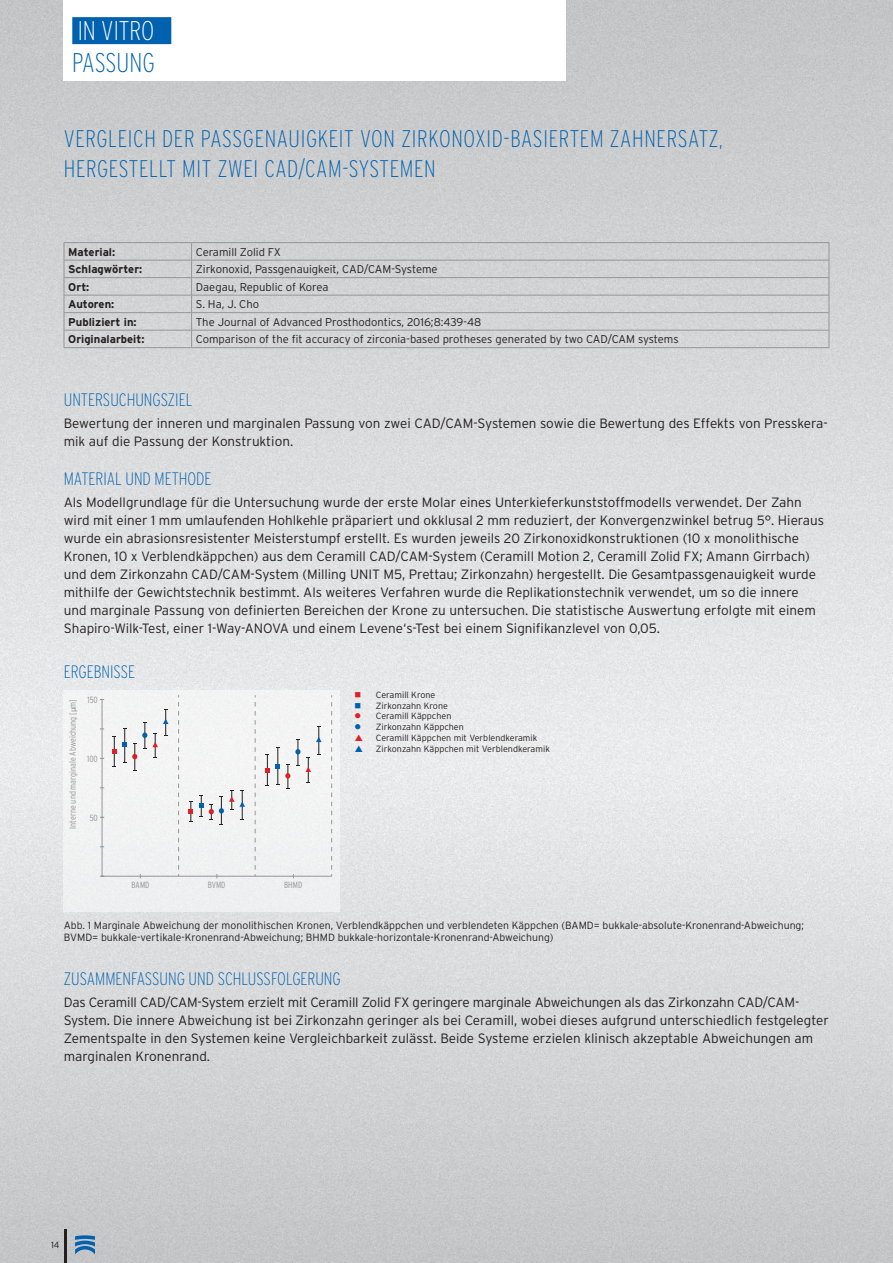
<style>
.page{position:relative;width:893px;height:1263px;background:#fff}
.page>*{position:absolute;margin:0;border:0;box-sizing:border-box;transform-origin:0 0}
.t1{font:200 condensed 27px "Interstate";color:#fff}
.t2{font:200 condensed 27px "Interstate";letter-spacing:-.005em;color:#0061ae}
.t3{font:200 condensed 24px/30px "Interstate";letter-spacing:.03em;color:#0061ae}
.t4{font:200 condensed 18px "Interstate";color:#0061ae}
.t5{font:300 13.5px/18px "Interstate";color:#241f1f}
.t6{font:300 11.25px "Interstate";color:#241f1f}
.t7{font:700 11.25px "Interstate";color:#241f1f}
.t8{font:300 10.5px/12.6px "Interstate";color:#241f1f}
.t9{font:300 9px/10.8px "Interstate";color:#241f1f}
.t10{font:300 condensed 9px "Interstate";color:#969698}
.s1{font-family:"Myriad Pro";font-weight:400;font-stretch:semi-condensed}
.s2{color:#dd2127}
.s3{color:#0061ae}
</style>
<div class="page">
<img style="left:0;top:0;width:893px;height:1263px">
<hr style="left:64px;top:1229px;width:3px;height:34px;background:#241f1f">
<svg style="left:75px;top:1235px;width:20px;height:19px"></svg>
<div style="left:64px;top:0;width:502px;height:81px;background:#fff"></div>
<div style="left:72px;top:17px;width:99px;height:27px;background:#0061ae"></div>
<hr style="left:64px;top:242px;width:128px;height:1px;background:#969698">
<hr style="left:192px;top:242px;width:637px;height:1px;background:#969698">
<hr style="left:64px;top:260px;width:128px;height:1px;background:#969698">
<hr style="left:192px;top:260px;width:637px;height:1px;background:#969698">
<hr style="left:64px;top:277px;width:128px;height:1px;background:#969698">
<hr style="left:192px;top:277px;width:637px;height:1px;background:#969698">
<hr style="left:64px;top:295px;width:128px;height:1px;background:#969698">
<hr style="left:192px;top:295px;width:637px;height:1px;background:#969698">
<hr style="left:64px;top:312px;width:128px;height:1px;background:#969698">
<hr style="left:192px;top:312px;width:637px;height:1px;background:#969698">
<hr style="left:64px;top:330px;width:128px;height:1px;background:#969698">
<svg style="left:64px;top:243px;width:1px;height:104px"></svg>
<hr style="left:192px;top:330px;width:637px;height:1px;background:#969698">
<svg style="left:191px;top:243px;width:1px;height:104px"></svg>
<svg style="left:829px;top:243px;width:1px;height:104px"></svg>
<hr style="left:64px;top:347px;width:128px;height:1px;background:#969698">
<hr style="left:192px;top:347px;width:637px;height:1px;background:#969698">
<div style="left:64px;top:691px;width:276px;height:221px;background:#f0f1f2"></div>
<svg style="left:100px;top:695px;width:232px;height:183px"></svg>
<svg style="left:355px;top:734px;width:8px;height:18px"></svg>
<h1 class="t1" style="left:78px;top:14px;width:78px">IN VITRO</h1>
<h1 class="t2" style="left:72px;top:46px;width:84px">PASSUNG</h1>
<h2 class="t3" style="left:64px;top:123px;width:660px">VERGLEICH DER PASSGENAUIGKEIT VON ZIRKONOXID-BASIERTEM ZAHNERSATZ,<br>HERGESTELLT MIT ZWEI CAD/CAM-SYSTEMEN</h2>
<p class="t7" style="left:68px;top:245px;width:48px">Material:</p>
<p class="t6" style="left:196px;top:245px;width:87px">Ceramill Zolid FX</p>
<p class="t7" style="left:68px;top:263px;width:76px">Schlagwörter:</p>
<p class="t6" style="left:196px;top:263px;width:243px">Zirkonoxid, Passgenauigkeit, CAD/CAM-Systeme</p>
<p class="t7" style="left:68px;top:280px;width:23px">Ort:</p>
<p class="t6" style="left:196px;top:280px;width:134px">Daegau, Republic of Korea</p>
<p class="t7" style="left:68px;top:298px;width:48px">Autoren:</p>
<p class="t6" style="left:196px;top:298px;width:65px">S. Ha, J. Cho</p>
<p class="t7" style="left:68px;top:315px;width:70px">Publiziert in:</p>
<p class="t6" style="left:196px;top:315px;width:287px">The Journal of Advanced Prosthodontics, 2016;8:439-48</p>
<p class="t7" style="left:68px;top:333px;width:78px">Originalarbeit:</p>
<p class="t6" style="left:196px;top:333px;width:484px">Comparison of the fit accuracy of zirconia-based protheses generated by two CAD/CAM systems</p>
<h3 class="t4" style="left:64px;top:388px;width:130px">UNTERSUCHUNGSZIEL</h3>
<p class="t5" style="left:64px;top:414px;width:765px">Bewertung der inneren und marginalen Passung von zwei CAD/CAM-Systemen sowie die Bewertung des Effekts von Presskera&shy;mik auf die Passung der Konstruktion.</p>
<h3 class="t4" style="left:64px;top:468px;width:149px">MATERIAL UND METHODE</h3>
<p class="t5" style="left:64px;top:493px;width:762px">Als Modellgrundlage für die Untersuchung wurde der erste Molar eines Unterkieferkunststoffmodells verwendet. Der Zahn wird mit einer 1 mm umlaufenden Hohlkehle präpariert und okklusal 2 mm reduziert, der Konvergenzwinkel betrug 5°. Hieraus wurde ein abrasionsresistenter Meisterstumpf erstellt. Es wurden jeweils 20 Zirkonoxidkonstruktionen (10 x monolithische Kronen, 10 x Verblendkäppchen) aus dem Ceramill CAD/CAM-System (Ceramill Motion 2, Ceramill Zolid FX; Amann Girrbach) und dem Zirkonzahn CAD/CAM-System (Milling UNIT M5, Prettau; Zirkonzahn) hergestellt. Die Gesamtpassgenauigkeit wurde mithilfe der Gewichtstechnik bestimmt. Als weiteres Verfahren wurde die Replikationstechnik verwendet, um so die innere und marginale Passung von definierten Bereichen der Krone zu untersuchen. Die statistische Auswertung erfolgte mit einem Shapiro-Wilk-Test, einer 1-Way-ANOVA und einem Levene‘s-Test bei einem Signifikanzlevel von 0,05.</p>
<h3 class="t4" style="left:64px;top:661px;width:73px">ERGEBNISSE</h3>
<p class="t10" style="left:67px;top:828px;width:131px;rotate:-90deg">Interne und marginale Abweichung [<span class="s1">μ</span>m]</p>
<p class="t10" style="left:87px;top:694px;width:12px">150</p>
<p class="t10" style="left:87px;top:753px;width:12px">100</p>
<p class="t10" style="left:90px;top:812px;width:10px">50</p>
<p class="t10" style="left:132px;top:879px;width:19px">BAMD</p>
<p class="t10" style="left:208px;top:879px;width:19px">BVMD</p>
<p class="t10" style="left:284px;top:879px;width:20px">BHMD</p>
<p class="t9" style="left:355px;top:689px;width:82px"><span class="s2">■</span> Ceramill Krone</p>
<p class="t9" style="left:355px;top:700px;width:95px"><span class="s3">■</span> Zirkonzahn Krone</p>
<p class="t9" style="left:355px;top:711px;width:98px"><span class="s2">●</span> Ceramill Käppchen</p>
<p class="t9" style="left:376px;top:721px;width:175px;text-indent:-21px"><span class="s3">●</span> Zirkonzahn Käppchen<br>Ceramill Käppchen mit Verblendkeramik<br>Zirkonzahn Käppchen mit Verblendkeramik</p>
<p class="t8" style="left:64px;top:918px;width:742px">Abb. 1 Marginale Abweichung der monolithischen Kronen, Verblendkäppchen und verblendeten Käppchen (BAMD= bukkale-absolute-Kronenrand-Abweichung;<br>BVMD= bukkale-vertikale-Kronenrand-Abweichung; BHMD bukkale-horizontale-Kronenrand-Abweichung)</p>
<h3 class="t4" style="left:64px;top:968px;width:279px">ZUSAMMENFASSUNG UND SCHLUSSFOLGERUNG</h3>
<p class="t5" style="left:64px;top:993px;width:767px">Das Ceramill CAD/CAM-System erzielt mit Ceramill Zolid FX geringere marginale Abweichungen als das Zirkonzahn CAD/CAM-System. Die innere Abweichung ist bei Zirkonzahn geringer als bei Ceramill, wobei dieses aufgrund unterschiedlich festgelegter Zementspalte in den Systemen keine Vergleichbarkeit zulässt. Beide Systeme erzielen klinisch akzeptable Abweichungen am marginalen Kronenrand.</p>
<p class="t9" style="left:51px;top:1239px;width:10px">14</p>
</div>
